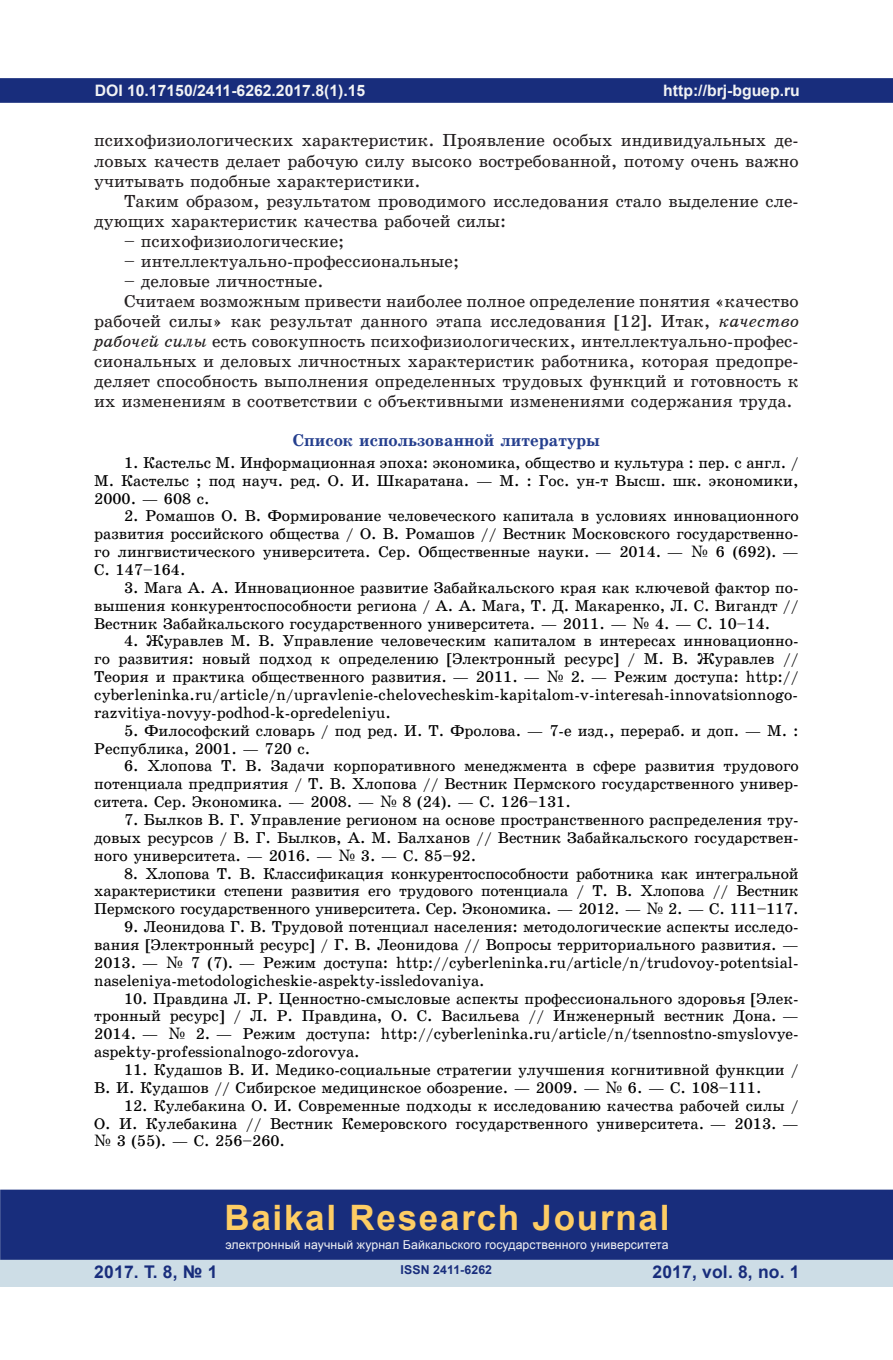
<style>
.page{position:relative;width:893px;height:1360px;background:#fff}
.page>*{position:absolute;margin:0;border:0;box-sizing:border-box;transform-origin:0 0}
.t1{font:700 35px "Arial";letter-spacing:.05em;color:#fecd64}
.t2{font:17.5px/20.1px "School Book C";color:#231f20;text-align:justify}
.t3{font:700 17.5px "Arial";letter-spacing:.01em;color:#182d7c}
.t4{font:17.15px "School Book C Bold";color:#253f8e}
.t5{font:15.75px/17.8px "School Book C";color:#000;text-align:justify}
.t6{font:700 15.75px "Arial";color:#f2f3f4}
.t7{font:12.25px "Arial";letter-spacing:.01em;color:#f2f3f4}
.t8{font:700 12.25px "Arial";letter-spacing:.01em;color:#182d7c}
.s1{font-family:"School Book C Italic"}
.s2{font-family:"Century Schoolbook"}
</style>
<div class="page">
<div style="left:0;top:78px;width:893px;height:25px;background:#182d7c;border:2px solid #182d7c"></div>
<div style="left:0;top:1258px;width:893px;height:28px;background:#cddde6"></div>
<div style="left:0;top:1189px;width:893px;height:70px;background:#182d7c;border:2px solid #182d7c"></div>
<svg style="left:0;top:1189px;width:1px;height:71px"></svg>
<p class="t6" style="left:95px;top:79px;width:272px">DOI 10.17150/2411-6262.2017.8(1).15</p>
<p class="t2" style="left:94px;top:131px;width:706px">психофизиологических характеристик. Проявление особых индивидуальных де&shy;ловых качеств делает рабочую силу высоко востребованной, потому очень важно учитывать подобные характеристики.</p>
<p class="t2" style="left:94px;top:191px;width:706px;text-indent:30px">Таким образом, результатом проводимого исследования стало выделение сле&shy;дующих характеристик качества рабочей силы:</p>
<p class="t2" style="left:124px;top:231px;width:222px">– психофизиологические;</p>
<p class="t2" style="left:124px;top:251px;width:337px">– интеллектуально-профессиональные;</p>
<p class="t2" style="left:124px;top:271px;width:201px">– деловые личностные.</p>
<p class="t2" style="left:124px;top:291px;width:676px">Считаем возможным привести наиболее полное определение понятия «качество</p>
<p class="t2" style="left:94px;top:311px;width:706px">рабочей силы» как результат данного этапа исследования [12]. Итак, <span class="s1">качество</span></p>
<p class="t2" style="left:94px;top:331px;width:706px"><span class="s1">рабочей силы</span> есть совокупность психофизиологических, интеллектуально-профес-</p>
<p class="t2" style="left:94px;top:351px;width:706px">сиональных и деловых личностных характеристик работника, которая предопре-</p>
<p class="t2" style="left:94px;top:371px;width:706px">деляет способность выполнения определенных трудовых функций и готовность к</p>
<p class="t2" style="left:94px;top:391px;width:700px">их изменениям в соответствии с объективными изменениями содержания труда.</p>
<p class="t4" style="left:293px;top:431px;width:309px">Список использованной литературы</p>
<p class="t5" style="left:94px;top:454px;width:706px;text-indent:30px">1. Кастельс М. Информационная эпоха: экономика, общество и культура : пер. с англ. / М. Кастельс ; под науч. ред. О. И. Шкаратана. — М. : Гос. ун-т Высш. шк. экономики, 2000. — 608 с.</p>
<p class="t5" style="left:94px;top:507px;width:706px;text-indent:30px">2. Ромашов О. В. Формирование человеческого капитала в условиях инновационного развития российского общества / О. В. Ромашов // Вестник Московского государственно&shy;го лингвистического университета. Сер. Общественные науки. — 2014. — <span class="s2">№</span> 6 (692). — С. 147–164.</p>
<p class="t5" style="left:94px;top:578px;width:706px;text-indent:30px">3. Мага А. А. Инновационное развитие Забайкальского края как ключевой фактор по&shy;вышения конкурентоспособности региона / А. А. Мага, Т. Д. Макаренко, Л. С. Вигандт // Вестник Забайкальского государственного университета. — 2011. — <span class="s2">№</span> 4. — С. 10–14.</p>
<p class="t5" style="left:94px;top:632px;width:706px;text-indent:30px">4. Журавлев М. В. Управление человеческим капиталом в интересах инновационно&shy;го развития: новый подход к определению [Электронный ресурс] / М. В. Журавлев // Теория и практика общественного развития. — 2011. — <span class="s2">№</span> 2. — Режим доступа: http:// cyberleninka.ru/article/n/upravlenie-chelovecheskim-kapitalom-v-interesah-innovatsionnogo&shy;razvitiya-novyy-podhod-k-opredeleniyu.</p>
<p class="t5" style="left:94px;top:721px;width:706px;text-indent:30px">5. Философский словарь / под ред. И. Т. Фролова. — 7-е изд., перераб. и доп. — М. :<br>Республика, 2001. — 720 с.</p>
<p class="t5" style="left:94px;top:757px;width:706px;text-indent:30px">6. Хлопова Т. В. Задачи корпоративного менеджмента в сфере развития трудового потенциала предприятия / Т. В. Хлопова // Вестник Пермского государственного универ&shy;ситета. Сер. Экономика. — 2008. — <span class="s2">№</span> 8 (24). — С. 126–131.</p>
<p class="t5" style="left:94px;top:810px;width:706px;text-indent:30px">7. Былков В. Г. Управление регионом на основе пространственного распределения тру&shy;довых ресурсов / В. Г. Былков, А. М. Балханов // Вестник Забайкальского государствен&shy;ного университета. — 2016. — <span class="s2">№</span> 3. — С. 85–92.</p>
<p class="t5" style="left:94px;top:864px;width:706px;text-indent:30px">8. Хлопова Т. В. Классификация конкурентоспособности работника как интегральной характеристики степени развития его трудового потенциала / Т. В. Хлопова // Вестник Пермского государственного университета. Сер. Экономика. — 2012. — <span class="s2">№</span> 2. — С. 111–117.</p>
<p class="t5" style="left:94px;top:918px;width:706px;text-indent:30px">9. Леонидова Г. В. Трудовой потенциал населения: методологические аспекты исследо&shy;вания [Электронный ресурс] / Г. В. Леонидова // Вопросы территориального развития. — 2013. — <span class="s2">№</span> 7 (7). — Режим доступа: http://cyberleninka.ru/article/n/trudovoy-potentsial&shy;naseleniya-metodologicheskie-aspekty-issledovaniya.</p>
<p class="t5" style="left:94px;top:989px;width:706px;text-indent:30px">10. Правдина Л. Р. Ценностно-смысловые аспекты профессионального здоровья [Элек&shy;тронный ресурс] / Л. Р. Правдина, О. С. Васильева // Инженерный вестник Дона. — 2014. — <span class="s2">№</span> 2. — Режим доступа: http://cyberleninka.ru/article/n/tsennostno-smyslovye&shy;aspekty-professionalnogo-zdorovya.</p>
<p class="t5" style="left:94px;top:1060px;width:706px;text-indent:30px">11. Кудашов В. И. Медико-социальные стратегии улучшения когнитивной функции /<br>В. И. Кудашов // Сибирское медицинское обозрение. — 2009. — <span class="s2">№</span> 6. — С. 108–111.</p>
<p class="t5" style="left:94px;top:1096px;width:706px;text-indent:30px">12. Кулебакина О. И. Современные подходы к исследованию качества рабочей силы / О. И. Кулебакина // Вестник Кемеровского государственного университета. — 2013. — <span class="s2">№</span> 3 (55). — С. 256–260.</p>
<p class="t6" style="left:663px;top:79px;width:138px">http://brj-bguep.ru</p>
<h1 class="t1" style="left:224px;top:1193px;width:447px">Baikal Research Journal</h1>
<p class="t7" style="left:225px;top:1236px;width:445px">электронный научный журнал Байкальского государственного университета</p>
<p class="t3" style="left:94px;top:1259px;width:125px">2017. Т. 8, № 1</p>
<p class="t3" style="left:652px;top:1259px;width:149px">2017, vol. 8, no. 1</p>
<p class="t8" style="left:401px;top:1261px;width:93px">ISSN 2411-6262</p>
</div>
